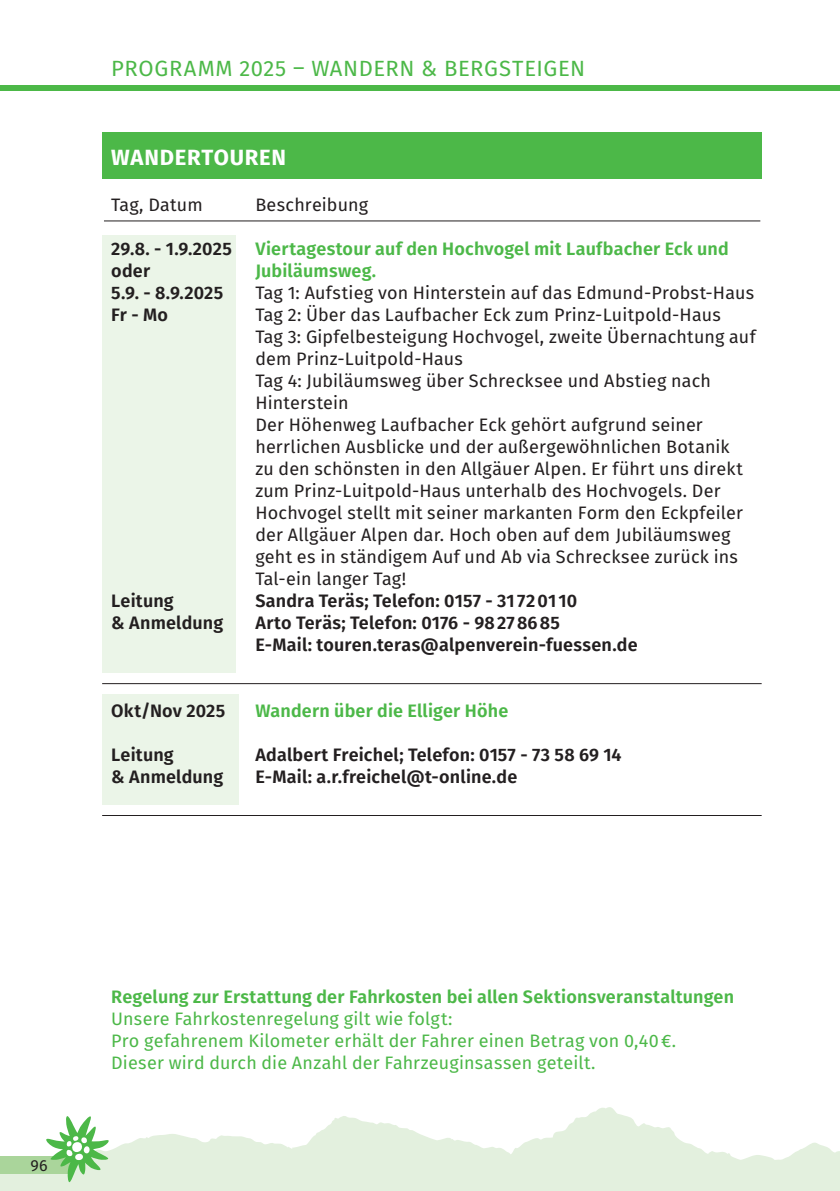
<style>
.page{position:relative;width:840px;height:1191px;background:#fff}
.page>*{position:absolute;margin:0;border:0;box-sizing:border-box;transform-origin:0 0}
.Seiten-Überschrift_Versal-grün{font:22px "Fira Sans";letter-spacing:.025em;color:#4cb848}
.Tabellenüberschrift_VESRAL{font:700 22px "Fira Sans";letter-spacing:.035em;color:#fff}
.Grundtext_9_11-schwarz{font:18px/22px "Fira Sans";letter-spacing:.01em;color:#231f20}
.Grundtext_9_11-schwarz-2{font:600 18px "Fira Sans";letter-spacing:.01em;color:#231f20}
.Grundtext_9_11-schwarz-3{font:600 18px "Fira Sans";letter-spacing:.01em;color:#4cb848}
.Grundtext_9_11-schwarz-4{font:18px "Fira Sans";letter-spacing:.01em;color:#4cb848}
.t1{font:16px "Fira Sans";color:#231f20}
</style>
<div class="page">
<svg style="left:0;top:1107px;width:839px;height:84px;fill:#e3f0de"></svg>
<div style="left:0;top:85px;width:839px;height:6px;background:#4cb848"></div>
<div style="left:0;top:1156px;width:73px;height:17px;background:#aad59b"></div>
<svg style="left:46px;top:1115px;width:63px;height:67px"></svg>
<div style="left:102px;top:132px;width:659px;height:46px;background:#4cb848"></div>
<hr style="left:104px;top:221px;width:655px;height:1px;background:#231f20">
<div style="left:102px;top:235px;width:133px;height:438px;background:#ebf5e8"></div>
<div style="left:102px;top:695px;width:136px;height:110px;background:#ebf5e8"></div>
<hr style="left:102px;top:683px;width:659px;height:1px;background:#231f20">
<hr style="left:102px;top:815px;width:659px;height:1px;background:#231f20">
<p class="Seiten-Überschrift_Versal-grün" style="left:111px;top:52px;width:475px">PROGRAMM 2025 – WANDERN &amp; BERGSTEIGEN</p>
<p class="Tabellenüberschrift_VESRAL" style="left:111px;top:139px;width:176px">WANDERTOUREN</p>
<p class="Grundtext_9_11-schwarz" style="left:111px;top:193px;width:93px">Tag, Datum</p>
<p class="Grundtext_9_11-schwarz" style="left:255px;top:193px;width:114px">Beschreibung</p>
<p class="Grundtext_9_11-schwarz-2" style="left:111px;top:234px;width:122px">29.8. - 1.9.2025</p>
<p class="Grundtext_9_11-schwarz-3" style="left:255px;top:234px;width:474px">Viertagestour auf den Hochvogel mit Laufbacher Eck und</p>
<p class="Grundtext_9_11-schwarz-2" style="left:111px;top:256px;width:40px">oder</p>
<p class="Grundtext_9_11-schwarz-3" style="left:255px;top:256px;width:122px">Jubiläumsweg.</p>
<p class="Grundtext_9_11-schwarz-2" style="left:111px;top:278px;width:114px">5.9. - 8.9.2025</p>
<p class="Grundtext_9_11-schwarz" style="left:255px;top:281px;width:500px">Tag 1: Aufstieg von Hinterstein auf das Edmund-Probst-Haus</p>
<p class="Grundtext_9_11-schwarz-2" style="left:111px;top:300px;width:58px">Fr - Mo</p>
<p class="Grundtext_9_11-schwarz" style="left:255px;top:303px;width:466px">Tag 2: Über das Laufbacher Eck zum Prinz-Luitpold-Haus</p>
<p class="Grundtext_9_11-schwarz" style="left:255px;top:325px;width:501px">Tag 3: Gipfelbesteigung Hochvogel, zweite Übernachtung auf</p>
<p class="Grundtext_9_11-schwarz" style="left:255px;top:347px;width:209px">dem Prinz-Luitpold-Haus</p>
<p class="Grundtext_9_11-schwarz" style="left:255px;top:369px;width:456px">Tag 4: Jubiläumsweg über Schrecksee und Abstieg nach<br>Hinterstein</p>
<p class="Grundtext_9_11-schwarz" style="left:255px;top:413px;width:475px">Der Höhenweg Laufbacher Eck gehört aufgrund seiner herrlichen Ausblicke und der außergewöhnlichen Botanik</p>
<p class="Grundtext_9_11-schwarz" style="left:255px;top:457px;width:489px">zu den schönsten in den Allgäuer Alpen. Er führt uns direkt</p>
<p class="Grundtext_9_11-schwarz" style="left:255px;top:479px;width:466px">zum Prinz-Luitpold-Haus unterhalb des Hochvogels. Der</p>
<p class="Grundtext_9_11-schwarz" style="left:255px;top:501px;width:488px">Hochvogel stellt mit seiner markanten Form den Eckpfeiler</p>
<p class="Grundtext_9_11-schwarz" style="left:255px;top:523px;width:476px">der Allgäuer Alpen dar. Hoch oben auf dem Jubiläumsweg</p>
<p class="Grundtext_9_11-schwarz" style="left:255px;top:545px;width:483px">geht es in ständigem Auf und Ab via Schrecksee zurück ins</p>
<p class="Grundtext_9_11-schwarz" style="left:255px;top:567px;width:152px">Tal-ein langer Tag!</p>
<p class="Grundtext_9_11-schwarz-2" style="left:111px;top:586px;width:64px">Leitung</p>
<p class="Grundtext_9_11-schwarz-2" style="left:255px;top:586px;width:323px">Sandra Teräs; Telefon: 0157 - 31 7201 10</p>
<p class="Grundtext_9_11-schwarz-2" style="left:111px;top:608px;width:113px">&amp; Anmeldung</p>
<p class="Grundtext_9_11-schwarz-2" style="left:255px;top:608px;width:306px">Arto Teräs; Telefon: 0176 - 98278685</p>
<p class="Grundtext_9_11-schwarz-2" style="left:255px;top:630px;width:383px">E-Mail: touren.teras@alpenverein-fuessen.de</p>
<p class="Grundtext_9_11-schwarz-2" style="left:111px;top:696px;width:115px">Okt/Nov 2025</p>
<p class="Grundtext_9_11-schwarz-3" style="left:255px;top:696px;width:254px">Wandern über die Elliger Höhe</p>
<p class="Grundtext_9_11-schwarz-2" style="left:111px;top:740px;width:64px">Leitung</p>
<p class="Grundtext_9_11-schwarz-2" style="left:255px;top:740px;width:367px">Adalbert Freichel; Telefon: 0157 - 73 58 69 14</p>
<p class="Grundtext_9_11-schwarz-2" style="left:111px;top:762px;width:113px">&amp; Anmeldung</p>
<p class="Grundtext_9_11-schwarz-2" style="left:255px;top:762px;width:263px">E-Mail: a.r.freichel@t-online.de</p>
<p class="t1" style="left:30px;top:1153px;width:19px">96</p>
<p class="Grundtext_9_11-schwarz-3" style="left:111px;top:982px;width:624px">Regelung zur Erstattung der Fahrkosten bei allen Sektionsveranstaltungen</p>
<p class="Grundtext_9_11-schwarz-4" style="left:111px;top:1005px;width:342px">Unsere Fahrkostenregelung gilt wie folgt:</p>
<p class="Grundtext_9_11-schwarz-4" style="left:111px;top:1027px;width:566px">Pro gefahrenem Kilometer erhält der Fahrer einen Betrag von 0,40€.</p>
<p class="Grundtext_9_11-schwarz-4" style="left:111px;top:1049px;width:485px">Dieser wird durch die Anzahl der Fahrzeuginsassen geteilt.</p>
</div>
